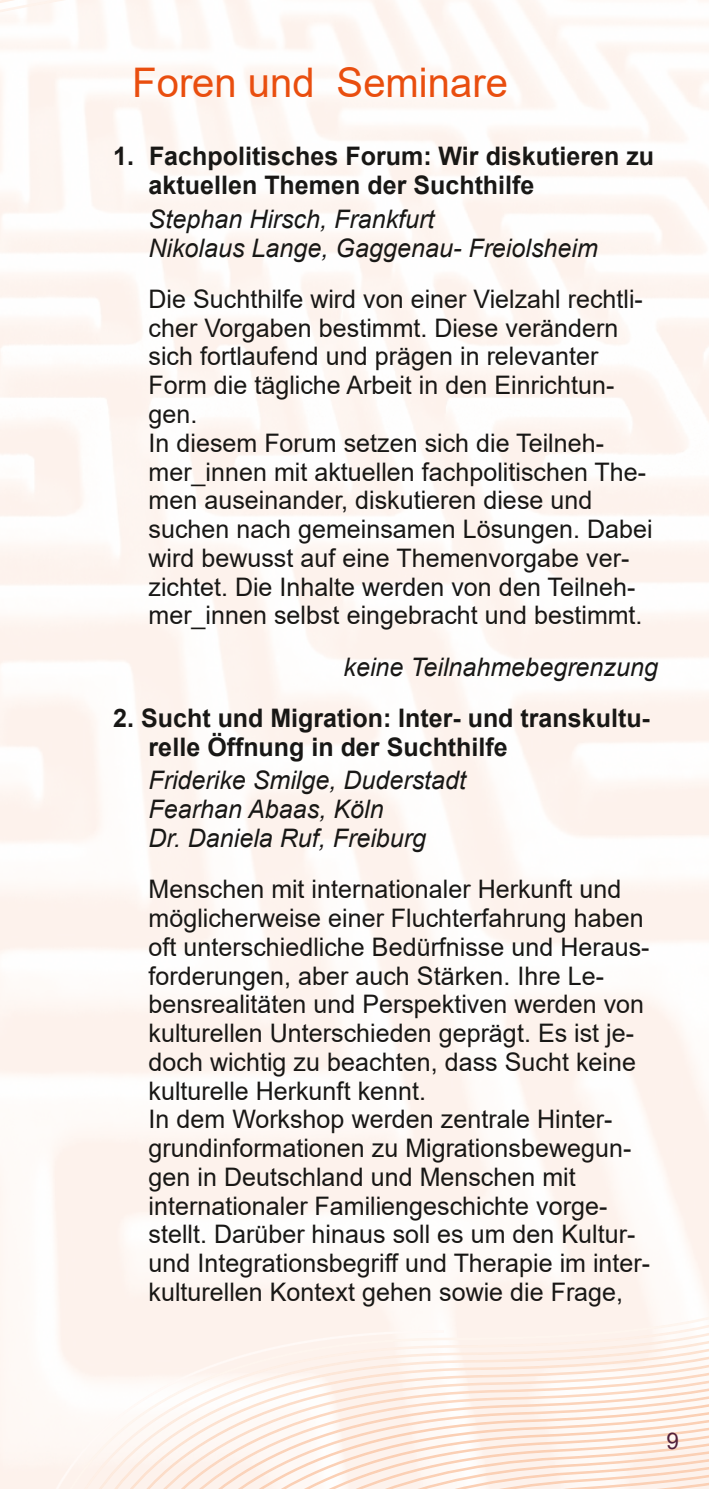
<style>
.page{position:relative;width:709px;height:1489px;background:#fff}
.page>*{position:absolute;margin:0;border:0;box-sizing:border-box;transform-origin:0 0}
.t1{font:40.75px "Arial";color:#e94e0f}
.t2{font:25.5px/28.8px "Arial";letter-spacing:.005em;color:#181715}
.t3{font:italic 25.5px/28.8px "Arial";letter-spacing:.005em;color:#181715}
.t4{font:700 25.5px/28.8px "Arial";color:#181715}
.t5{font:23px "Arial";color:#52203a}
</style>
<div class="page">
<svg style="left:0;top:1213px;width:709px;height:8px"></svg>
<svg style="left:0;top:1221px;width:709px;height:267px"></svg>
<svg style="left:2px;top:1229px;width:707px;height:259px"></svg>
<svg style="left:14px;top:1237px;width:695px;height:251px"></svg>
<svg style="left:26px;top:1244px;width:683px;height:244px"></svg>
<svg style="left:39px;top:1252px;width:670px;height:236px"></svg>
<svg style="left:51px;top:1260px;width:658px;height:228px"></svg>
<svg style="left:63px;top:1267px;width:646px;height:221px"></svg>
<div style="left:75px;top:1275px;width:634px;height:213px;background:#fef7f3"></div>
<svg style="left:87px;top:1283px;width:622px;height:205px"></svg>
<svg style="left:99px;top:1291px;width:610px;height:197px"></svg>
<svg style="left:111px;top:1298px;width:598px;height:190px"></svg>
<svg style="left:123px;top:1306px;width:586px;height:182px"></svg>
<svg style="left:136px;top:1314px;width:573px;height:174px"></svg>
<svg style="left:148px;top:1322px;width:561px;height:166px"></svg>
<svg style="left:160px;top:1329px;width:549px;height:159px"></svg>
<svg style="left:172px;top:1337px;width:537px;height:151px"></svg>
<svg style="left:184px;top:1345px;width:525px;height:143px"></svg>
<svg style="left:196px;top:1353px;width:513px;height:135px"></svg>
<svg style="left:206px;top:1360px;width:503px;height:128px"></svg>
<svg style="left:215px;top:1368px;width:494px;height:120px"></svg>
<svg style="left:224px;top:1376px;width:485px;height:112px"></svg>
<svg style="left:233px;top:1383px;width:476px;height:105px"></svg>
<svg style="left:0;top:0;width:200px;height:454px"></svg>
<h1 class="t1" style="left:132px;top:60px;width:377px">Foren und Seminare</h1>
<p class="t4" style="left:149px;top:142px;width:507px;text-indent:-35px">1. Fachpolitisches Forum: Wir diskutieren zu aktuellen Themen der Suchthilfe</p>
<p class="t3" style="left:149px;top:205px;width:451px">Stephan Hirsch, Frankfurt<br>Nikolaus Lange, Gaggenau- Freiolsheim</p>
<p class="t2" style="left:149px;top:285px;width:506px">Die Suchthilfe wird von einer Vielzahl rechtli&shy;cher Vorgaben bestimmt. Diese verändern sich fortlaufend und prägen in relevanter Form die tägliche Arbeit in den Einrichtun&shy;gen.<br>In diesem Forum setzen sich die Teilneh&shy;mer_innen mit aktuellen fachpolitischen The&shy;men auseinander, diskutieren diese und suchen nach gemeinsamen Lösungen. Dabei wird bewusst auf eine Themenvorgabe ver&shy;zichtet. Die Inhalte werden von den Teilneh&shy;mer_innen selbst eingebracht und bestimmt.</p>
<p class="t3" style="left:343px;top:652px;width:316px">keine Teilnahmebegrenzung</p>
<p class="t4" style="left:149px;top:703px;width:503px;text-indent:-35px">2. Sucht und Migration: Inter- und transkultu&shy;relle Öffnung in der Suchthilfe</p>
<p class="t3" style="left:149px;top:766px;width:319px">Friderike Smilge, Duderstadt<br>Fearhan Abaas, Köln<br>Dr. Daniela Ruf, Freiburg</p>
<p class="t2" style="left:149px;top:875px;width:503px">Menschen mit internationaler Herkunft und möglicherweise einer Fluchterfahrung haben oft unterschiedliche Bedürfnisse und Heraus&shy;forderungen, aber auch Stärken. Ihre Le&shy;bensrealitäten und Perspektiven werden von kulturellen Unterschieden geprägt. Es ist je&shy;doch wichtig zu beachten, dass Sucht keine kulturelle Herkunft kennt.<br>In dem Workshop werden zentrale Hinter&shy;grundinformationen zu Migrationsbewegun&shy;gen in Deutschland und Menschen mit internationaler Familiengeschichte vorge&shy;stellt. Darüber hinaus soll es um den Kultur&shy;und Integrationsbegriff und Therapie im inter&shy;kulturellen Kontext gehen sowie die Frage,</p>
<p class="t5" style="left:666px;top:1427px;width:14px">9</p>
</div>
